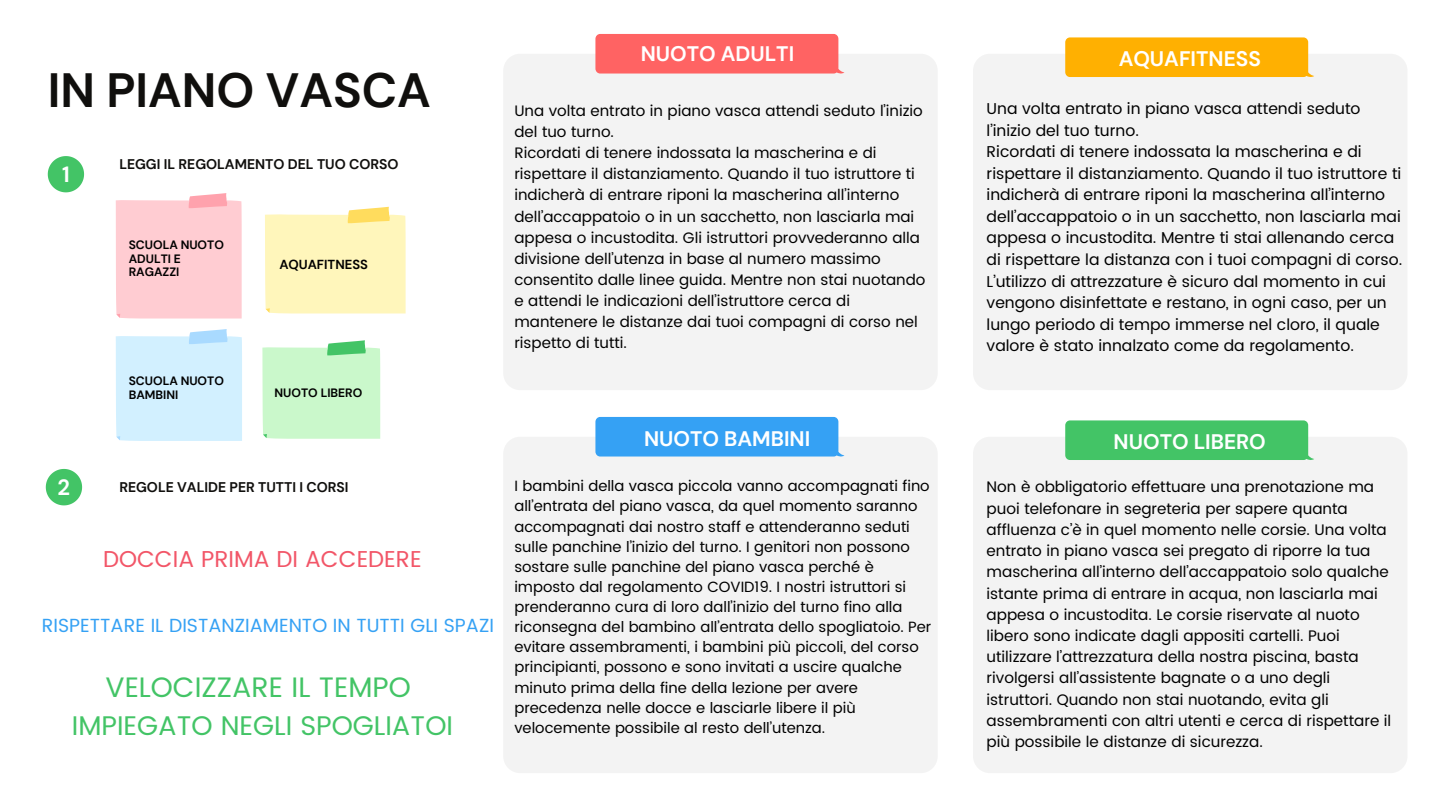
<style>
.page{position:relative;width:1440px;height:810px;background:#fff}
.page>*{position:absolute;margin:0;border:0;box-sizing:border-box;transform-origin:0 0}
.t1{font:700 48px "DM Sans";color:#100f0d}
.t2{font:28.1px "Poppins";color:#43c466}
.t3{font:27px "Poppins";color:#43c466}
.t4{font:23px "Poppins";color:#f25668}
.t5{font:700 22px "DM Sans";color:#fff}
.t6{font:700 21px "DM Sans";color:#fff}
.t7{font:19px "Poppins";color:#35a1f4}
.t8{font:15.7px/21.5px "Poppins";color:#000}
.t9{font:15.3px/21.2px "Poppins";color:#000}
.t10{font:15.2px/21.1px "Poppins";color:#000}
.t11{font:14.9px/20.1px "Poppins";color:#000}
.t12{font:700 14px "DM Sans";color:#100f0d}
.t13{font:700 13.1px "DM Sans";color:#000}
.t14{font:700 12.1px/13.5px "DM Sans";color:#000}
</style>
<div class="page">
<svg style="left:48px;top:156px;width:36px;height:36px"></svg>
<svg style="left:46px;top:469px;width:36px;height:36px"></svg>
<div style="left:973px;top:54px;width:435px;height:336px;background:#f3f3f3;border-radius:17px"></div>
<div style="left:973px;top:437px;width:435px;height:336px;background:#f3f3f3;border-radius:17px"></div>
<div style="left:503px;top:437px;width:435px;height:336px;background:#f3f3f3;border-radius:17px"></div>
<div style="left:1065px;top:420px;width:249px;height:40px;background:#43c466"></div>
<div style="left:1065px;top:37px;width:249px;height:40px;background:#ffb001"></div>
<div style="left:503px;top:54px;width:435px;height:336px;background:#f3f3f3;border-radius:17px"></div>
<div style="left:595px;top:417px;width:250px;height:40px;background:#35a1f4"></div>
<div style="left:595px;top:34px;width:250px;height:40px;background:#ff6363"></div>
<svg style="left:265px;top:207px;width:141px;height:106px;background:#fff5bb"></svg>
<svg style="left:116px;top:329px;width:126px;height:112px;background:#d3f0ff"></svg>
<svg style="left:116px;top:193px;width:126px;height:126px;background:#ffcdd3"></svg>
<svg style="left:262px;top:340px;width:118px;height:99px;background:#c8f6ca"></svg>
<p class="t1" style="left:48px;top:60px;width:385px">IN PIANO VASCA</p>
<p class="t5" style="left:62px;top:160px;width:9px">1</p>
<p class="t12" style="left:119px;top:155px;width:281px">LEGGI IL REGOLAMENTO DEL TUO CORSO</p>
<p class="t14" style="left:129px;top:239px;width:97px">SCUOLA NUOTO<br>ADULTI E<br>RAGAZZI</p>
<p class="t13" style="left:279px;top:256px;width:90px">AQUAFITNESS</p>
<p class="t5" style="left:58px;top:473px;width:14px">2</p>
<p class="t14" style="left:129px;top:375px;width:97px">SCUOLA NUOTO<br>BAMBINI</p>
<p class="t14" style="left:275px;top:386px;width:89px">NUOTO LIBERO</p>
<p class="t12" style="left:119px;top:478px;width:231px">REGOLE VALIDE PER TUTTI I CORSI</p>
<p class="t4" style="left:103px;top:546px;width:320px">DOCCIA PRIMA DI ACCEDERE</p>
<p class="t7" style="left:42px;top:614px;width:454px">RISPETTARE IL DISTANZIAMENTO IN TUTTI GLI SPAZI</p>
<p class="t2" style="left:106px;top:671px;width:307px">VELOCIZZARE IL TEMPO</p>
<p class="t3" style="left:72px;top:709px;width:383px">IMPIEGATO NEGLI SPOGLIATOI</p>
<p class="t6" style="left:641px;top:40px;width:155px">NUOTO ADULTI</p>
<p class="t6" style="left:1119px;top:45px;width:144px">AQUAFITNESS</p>
<p class="t10" style="left:514px;top:100px;width:410px">Una volta entrato in piano vasca attendi seduto l’inizio del tuo turno.</p>
<p class="t10" style="left:514px;top:142px;width:413px">Ricordati di tenere indossata la mascherina e di rispettare il distanziamento. Quando il tuo istruttore ti indicherà di entrare riponi la mascherina all’interno dell’accappatoio o in un sacchetto, non lasciarla mai appesa o incustodita. Gli istruttori provvederanno alla divisione dell’utenza in base al numero massimo consentito dalle linee guida. Mentre non stai nuotando e attendi le indicazioni dell’istruttore cerca di mantenere le distanze dai tuoi compagni di corso nel rispetto di tutti.</p>
<p class="t8" style="left:987px;top:98px;width:375px">Una volta entrato in piano vasca attendi seduto l’inizio del tuo turno.</p>
<p class="t8" style="left:987px;top:141px;width:417px">Ricordati di tenere indossata la mascherina e di rispettare il distanziamento. Quando il tuo istruttore ti indicherà di entrare riponi la mascherina all’interno dell’accappatoio o in un sacchetto, non lasciarla mai appesa o incustodita. Mentre ti stai allenando cerca di rispettare la distanza con i tuoi compagni di corso.<br>L’utilizzo di attrezzature è sicuro dal momento in cui vengono disinfettate e restano, in ogni caso, per un lungo periodo di tempo immerse nel cloro, il quale valore è stato innalzato come da regolamento.</p>
<p class="t6" style="left:644px;top:425px;width:168px">NUOTO BAMBINI</p>
<p class="t6" style="left:1114px;top:428px;width:154px">NUOTO LIBERO</p>
<p class="t11" style="left:514px;top:476px;width:419px">I bambini della vasca piccola vanno accompagnati fino all’entrata del piano vasca, da quel momento saranno accompagnati dai nostro staff e attenderanno seduti sulle panchine l’inizio del turno. I genitori non possono sostare sulle panchine del piano vasca perché è imposto dal regolamento COVID19. I nostri istruttori si prenderanno cura di loro dall’inizio del turno fino alla riconsegna del bambino all’entrata dello spogliatoio. Per evitare assembramenti, i bambini più piccoli, del corso principianti, possono e sono invitati a uscire qualche minuto prima della fine della lezione per avere precedenza nelle docce e lasciarle libere il più velocemente possibile al resto dell’utenza.</p>
<p class="t9" style="left:987px;top:477px;width:406px">Non è obbligatorio effettuare una prenotazione ma puoi telefonare in segreteria per sapere quanta affluenza c’è in quel momento nelle corsie. Una volta entrato in piano vasca sei pregato di riporre la tua mascherina all’interno dell’accappatoio solo qualche istante prima di entrare in acqua, non lasciarla mai appesa o incustodita. Le corsie riservate al nuoto libero sono indicate dagli appositi cartelli. Puoi utilizzare l’attrezzatura della nostra piscina, basta rivolgersi all’assistente bagnate o a uno degli istruttori. Quando non stai nuotando, evita gli assembramenti con altri utenti e cerca di rispettare il più possibile le distanze di sicurezza.</p>
</div>
